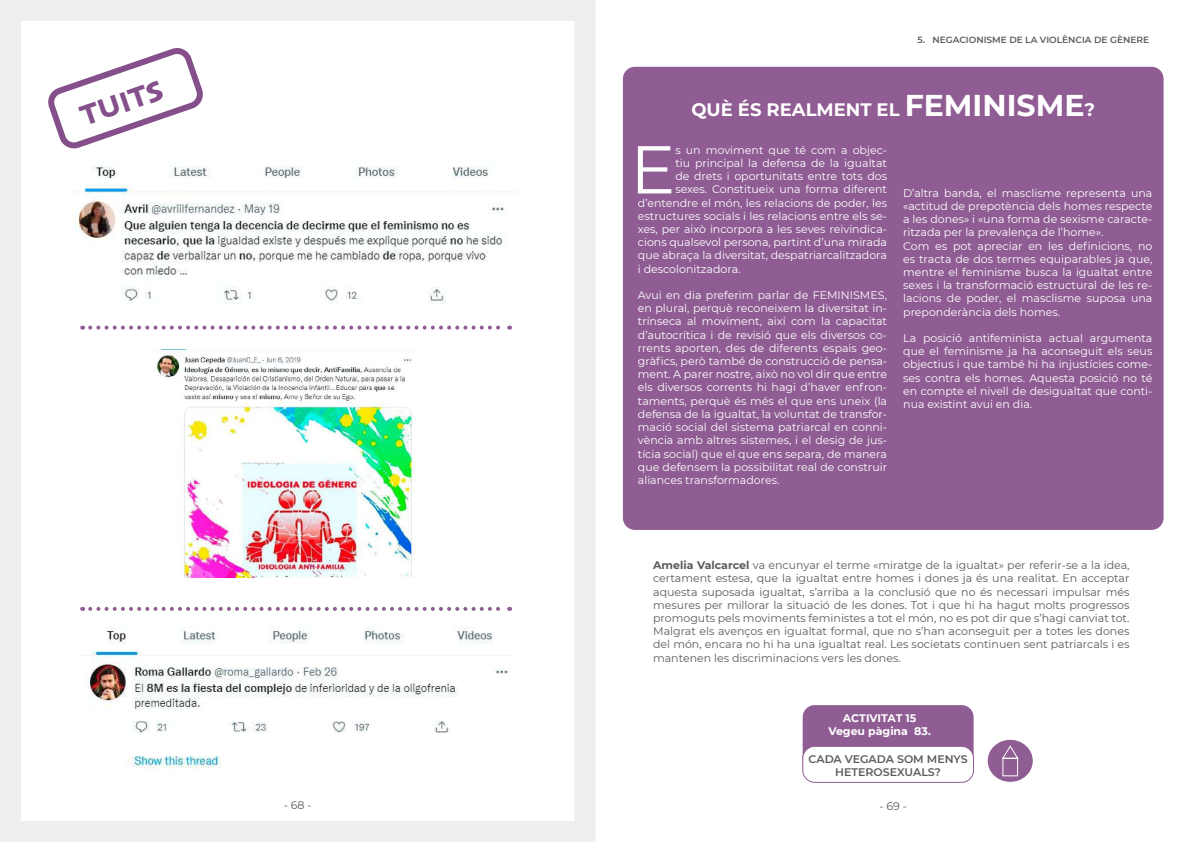
<style>
.page{position:relative;width:1191px;height:842px;background:#fff}
.page>*{position:absolute;margin:0;border:0;box-sizing:border-box;transform-origin:0 0}
.t1{font:67.6px "Montserrat";color:#fff}
.t2{font:30px "Skia";color:#844f8b}
.t3{font:700 18px "Montserrat";color:#fff}
.t4{font:11px/13.2px "Montserrat";color:#fff;text-align:justify}
.t5{font:11px/13.2px "Montserrat";color:#5b5b5f;text-align:justify}
.t6{font:600 11px/13.2px "Montserrat";color:#5b5b5f;text-align:center}
.t7{font:700 11px/13.2px "Montserrat";color:#fff;text-align:center}
.t8{font:600 9px "Montserrat";color:#5b5b5f}
.s1{font-size:30px}
.s2{font-weight:700}
</style>
<div class="page">
<div style="left:802px;top:705px;width:171px;height:72px;background:#8f5d93;border-radius:12px"></div>
<div style="left:802px;top:746px;width:171px;height:36px;background:#fff;border-radius:12px"></div>
<div style="left:802px;top:746px;width:172px;height:37px;border:1px solid #8f5d93;border-radius:12px"></div>
<div style="left:623px;top:67px;width:540px;height:463px;background:#8f5d93;border-radius:12px"></div>
<img style="left:76px;top:166px;width:430px;height:139px">
<img style="left:80px;top:626px;width:433px;height:143px">
<img style="left:155px;top:350px;width:261px;height:228px">
<svg style="left:90px;top:326px;width:420px;height:4px"></svg>
<svg style="left:90px;top:607px;width:420px;height:4px"></svg>
<svg style="left:50px;top:48px;width:153px;height:101px"></svg>
<div style="left:0;top:0;width:595px;height:842px;border:21px solid #eeefec"></div>
<div style="left:994px;top:747px;width:31px;height:28px;background:#8f5d93;border-radius:50%"></div>
<div style="left:987px;top:740px;width:45px;height:42px;border:14px solid #8f5d93;border-radius:50%"></div>
<div style="left:1002px;top:758px;width:16px;height:18px;border:1px solid #fff"></div>
<svg style="left:1001px;top:745px;width:18px;height:14px"></svg>
<h2 class="t2" style="left:76px;top:100px;width:87px;rotate:-19deg">TUITS</h2>
<p class="t8" style="left:917px;top:33px;width:233px">5. NEGACIONISME DE LA VIOLÈNCIA DE GÈNERE</p>
<h3 class="t3" style="left:691px;top:97px;width:405px">QUÈ ÉS REALMENT EL <span class="s1">FEMINISME</span>?</h3>
<h1 class="t1" style="left:630px;top:123px;width:47px">E</h1>
<p class="t4" style="left:675px;top:143px;width:213px">s un moviment que té com a objec-</p>
<p class="t4" style="left:675px;top:156px;width:213px">tiu principal la defensa de la igualtat</p>
<p class="t4" style="left:675px;top:169px;width:213px">de drets i oportunitats entre tots dos</p>
<p class="t4" style="left:675px;top:183px;width:213px">sexes. Constitueix una forma diferent</p>
<p class="t4" style="left:638px;top:196px;width:251px">d’entendre el món, les relacions de poder, les</p>
<p class="t4" style="left:638px;top:209px;width:251px">estructures socials i les relacions entre els se-</p>
<p class="t4" style="left:638px;top:222px;width:251px">xes, per això incorpora a les seves reivindica-</p>
<p class="t4" style="left:638px;top:235px;width:251px">cions qualsevol persona, partint d’una mirada</p>
<p class="t4" style="left:638px;top:249px;width:251px">que abraça la diversitat, despatriarcalitzadora</p>
<p class="t4" style="left:638px;top:262px;width:104px">i descolonitzadora.</p>
<p class="t4" style="left:638px;top:288px;width:251px">Avui en dia preferim parlar de FEMINISMES, en plural, perquè reconeixem la diversitat in&shy;trínseca al moviment, així com la capacitat d’autocrítica i de revisió que els diversos co&shy;rrents aporten, des de diferents espais geo&shy;gràfics, però també de construcció de pensa&shy;ment. A parer nostre, això no vol dir que entre els diversos corrents hi hagi d’haver enfron&shy;taments, perquè és més el que ens uneix (la defensa de la igualtat, la voluntat de transfor&shy;mació social del sistema patriarcal en conni&shy;vència amb altres sistemes, i el desig de jus&shy;tícia social) que el que ens separa, de manera que defensem la possibilitat real de construir aliances transformadores.</p>
<p class="t4" style="left:903px;top:186px;width:251px;text-align:left">D’altra banda, el masclisme representa una «actitud de prepotència dels homes respecte a les dones» i «una forma de sexisme caracte&shy;ritzada per la prevalença de l’home».<br>Com es pot apreciar en les definicions, no es tracta de dos termes equiparables ja que, mentre el feminisme busca la igualtat entre sexes i la transformació estructural de les re&shy;lacions de poder, el masclisme suposa una preponderància dels homes.</p>
<p class="t4" style="left:903px;top:331px;width:251px">La posició antifeminista actual argumenta que el feminisme ja ha aconseguit els seus objectius i que també hi ha injustícies come&shy;ses contra els homes. Aquesta posició no té en compte el nivell de desigualtat que conti&shy;nua existint avui en dia.</p>
<p class="t5" style="left:653px;top:558px;width:478px"><span class="s2">Amelia Valcarcel</span> va encunyar el terme «miratge de la igualtat» per referir-se a la idea, certament estesa, que la igualtat entre homes i dones ja és una realitat. En acceptar aquesta suposada igualtat, s’arriba a la conclusió que no és necessari impulsar més mesures per millorar la situació de les dones. Tot i que hi ha hagut molts progressos promoguts pels moviments feministes a tot el món, no es pot dir que s’hagi canviat tot.<br>Malgrat els avenços en igualtat formal, que no s’han aconseguit per a totes les dones del món, encara no hi ha una igualtat real. Les societats continuen sent patriarcals i es mantenen les discriminacions vers les dones.</p>
<p class="t7" style="left:828px;top:711px;width:104px">ACTIVITAT 15<br>Vegeu pàgina 83.</p>
<p class="t6" style="left:808px;top:752px;width:161px">CADA VEGADA SOM MENYS<br>HETEROSEXUALS?</p>
<p class="t5" style="left:284px;top:798px;width:29px">- 68 -</p>
<p class="t5" style="left:879px;top:799px;width:29px">- 69 -</p>
</div>
